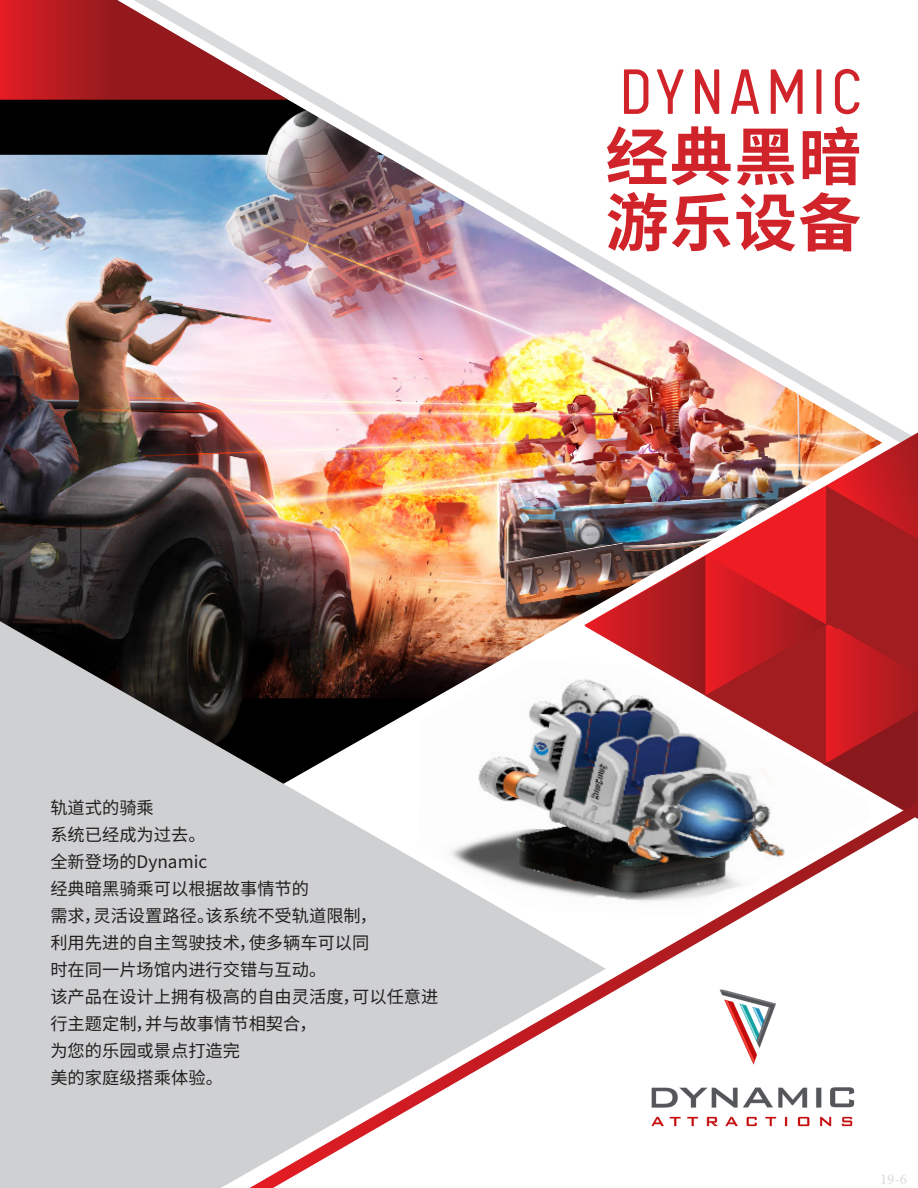
<style>
.page{position:relative;width:918px;height:1188px;background:#fff}
.page>*{position:absolute;margin:0;border:0;box-sizing:border-box;transform-origin:0 0}
.t1{font:300 72px "Calps";letter-spacing:.08em;color:#d1232a}
.t2{font:700 63px "Noto Sans CJ Ksc";letter-spacing:.02em;color:#d1232a}
.t3{font:17.25px "Noto Sans CJ Ksc";color:#231f20}
.t4{font:15px "Minion Pro";color:#d9dadc}
</style>
<div class="page">
<img style="left:0;top:100px;width:584px;height:521px">
<svg style="left:0;top:0;width:134px;height:100px;background:#b41c21"></svg>
<img style="left:134px;top:0;width:771px;height:453px">
<img style="left:584px;top:432px;width:334px;height:54px">
<img style="left:584px;top:486px;width:334px;height:317px">
<svg style="left:606px;top:803px;width:312px;height:324px"></svg>
<svg style="left:0;top:621px;width:606px;height:567px;fill:#cfd0d2"></svg>
<p class="t1" style="left:620px;top:51px;width:243px">DYNAMIC</p>
<p class="t2" style="left:606px;top:121px;width:257px">经典黑暗</p>
<p class="t2" style="left:606px;top:187px;width:257px">游乐设备</p>
<p class="t3" style="left:50px;top:798px;width:105px">轨道式的骑乘</p>
<p class="t3" style="left:50px;top:825px;width:157px">系统已经成为过去。</p>
<p class="t3" style="left:50px;top:852px;width:158px">全新登场的Dynamic</p>
<p class="t3" style="left:50px;top:879px;width:260px">经典暗黑骑乘可以根据故事情节的</p>
<p class="t3" style="left:50px;top:906px;width:328px">需求，灵活设置路径。该系统不受轨道限制，</p>
<p class="t3" style="left:50px;top:933px;width:321px">利用先进的自主驾驶技术，使多辆车可以同</p>
<p class="t3" style="left:50px;top:960px;width:278px">时在同一片场馆内进行交错与互动。</p>
<p class="t3" style="left:50px;top:987px;width:390px">该产品在设计上拥有极高的自由灵活度，可以任意进</p>
<p class="t3" style="left:50px;top:1014px;width:268px">行主题定制，并与故事情节相契合，</p>
<p class="t3" style="left:50px;top:1041px;width:191px">为您的乐园或景点打造完</p>
<p class="t3" style="left:50px;top:1068px;width:174px">美的家庭级搭乘体验。</p>
<p class="t4" style="left:880px;top:1169px;width:28px">19-6</p>
</div>
